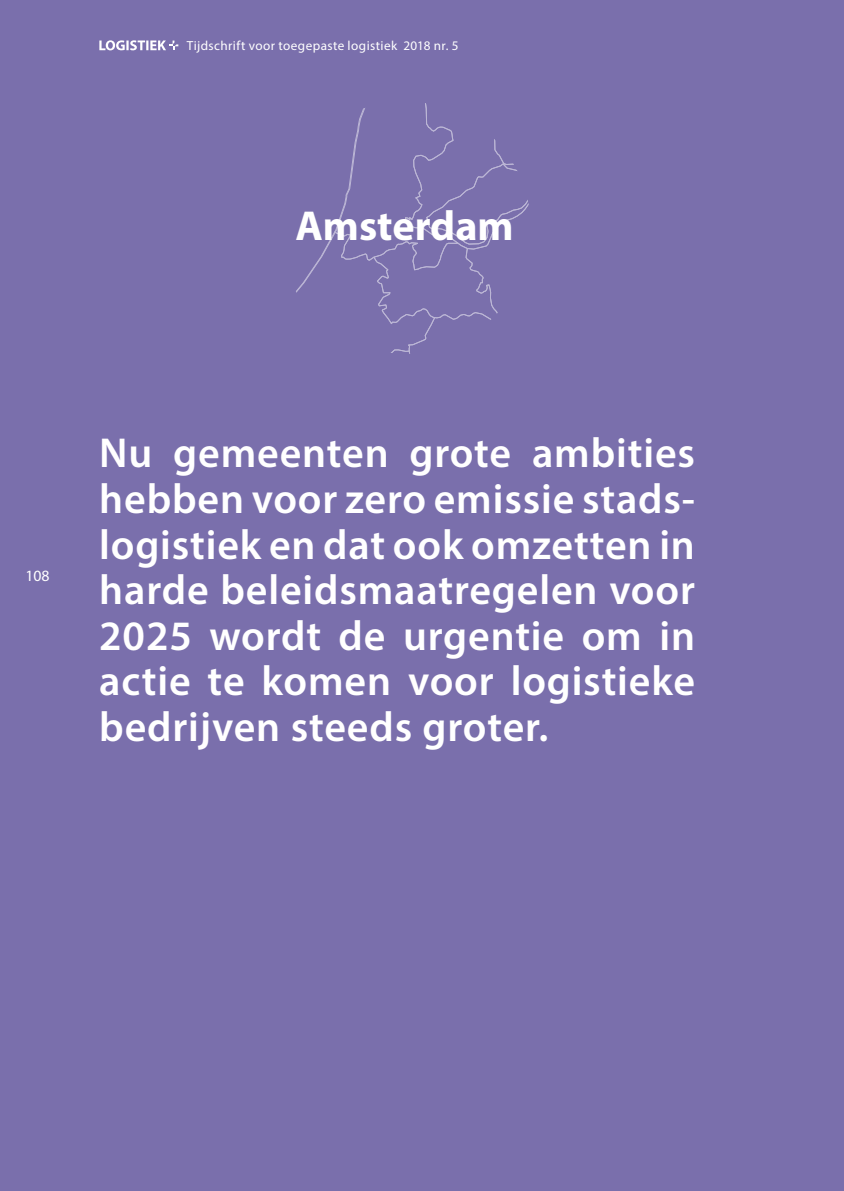
<style>
.page{position:relative;width:844px;height:1191px;background:#fff}
.page>*{position:absolute;margin:0;border:0;box-sizing:border-box;transform-origin:0 0}
.t1{font:600 42px/45.5px "Myriad Pro";letter-spacing:.02em;color:#fff;text-align:justify}
.t2{font:700 42px "Myriad Pro";color:#fff}
.t3{font:15.75px "Myriad Pro";color:#fff}
.t4{font:13.12px "Myriad Pro";letter-spacing:.03em;color:#fff}
</style>
<div class="page">
<div style="left:0;top:0;width:843px;height:1191px;background:#7a6fac"></div>
<svg style="left:99px;top:40px;width:79px;height:10px"></svg>
<svg style="left:296px;top:103px;width:233px;height:251px"></svg>
<p class="t4" style="left:187px;top:38px;width:273px">Tijdschrift voor toegepaste logistiek 2018 nr. 5</p>
<p class="t2" style="left:295px;top:198px;width:219px">Amsterdam</p>
<p class="t3" style="left:25px;top:566px;width:26px">108</p>
<p class="t1" style="left:99px;top:429px;width:597px">Nu gemeenten grote ambities hebben voor zero emissie stads&shy;logistiek en dat ook omzetten in harde beleidsmaatregelen voor 2025 wordt de urgentie om in actie te komen voor logistieke bedrijven steeds groter.</p>
</div>
